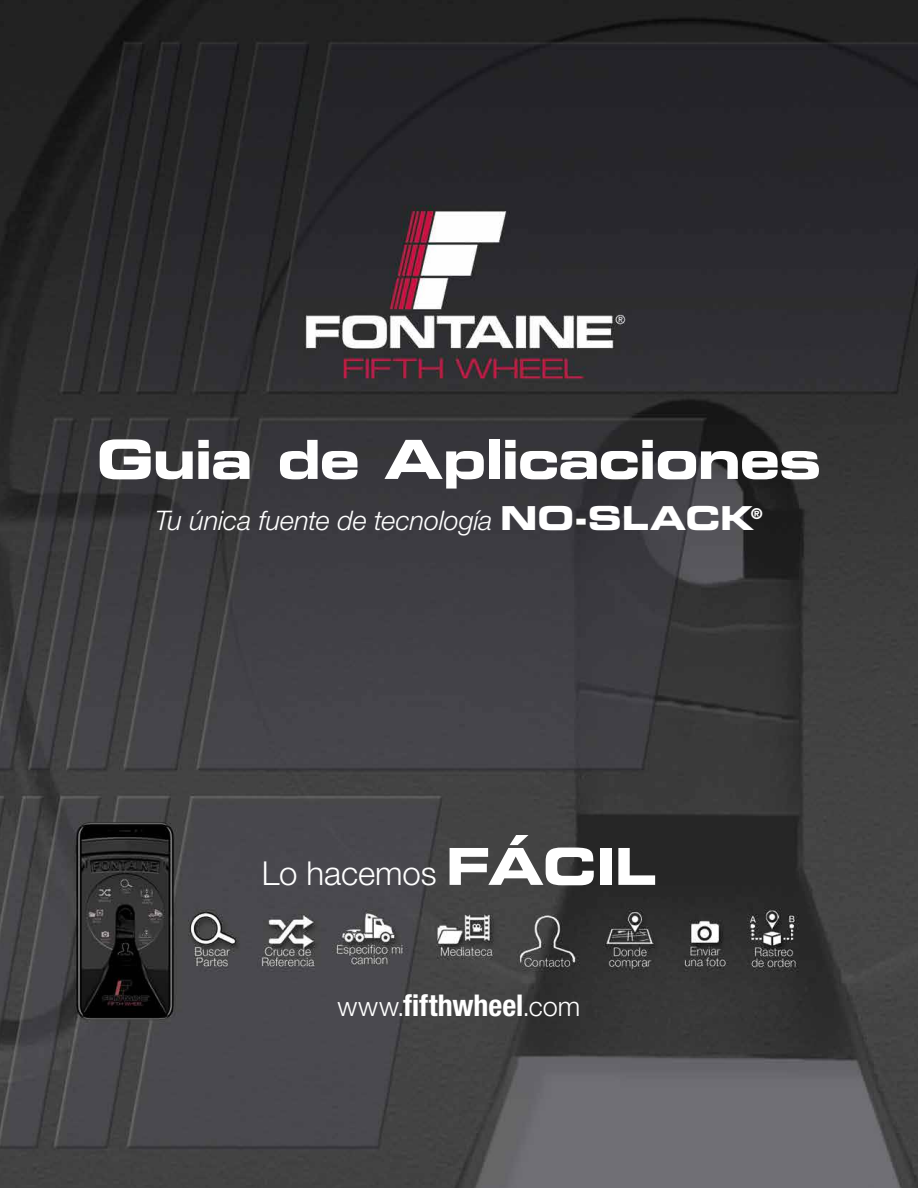
<style>
.page{position:relative;width:918px;height:1188px;background:#fff}
.page>*{position:absolute;margin:0;border:0;box-sizing:border-box;transform-origin:0 0}
.t1{font:54px "Eurostile Bold Extended Two";letter-spacing:-.03em;color:#fff}
.t2{font:300 33px "Helvetica Neue";letter-spacing:-.005em;color:#fff}
.t3{font:700 condensed 30px "Helvetica Neue";color:#fff}
.t4{font:italic 300 27px "Helvetica Neue";letter-spacing:-.005em;color:#fff}
.s1{font-family:"Eurostile Bold Extended Two";font-weight:400;font-style:normal;font-size:33px}
.s2{font-family:"Eurostile Bold Extended Two";font-weight:400;font-size:51px}
.s3{font-weight:300;font-stretch:normal;font-size:27px}
</style>
<div class="page">
<img style="left:0;top:0;width:918px;height:1188px">
<h1 class="t1" style="left:97px;top:421px;width:726px">Guia de Aplicaciones</h1>
<p class="t4" style="left:155px;top:505px;width:609px">Tu única fuente de tecnología <span class="s1">NO-SLACK</span><sup>®</sup></p>
<p class="t2" style="left:262px;top:853px;width:396px">Lo hacemos <span class="s2">FÁCIL</span></p>
<p class="t3" style="left:338px;top:987px;width:244px"><span class="s3">www.</span>fifthwheel<span class="s3">.com</span></p>
</div>
